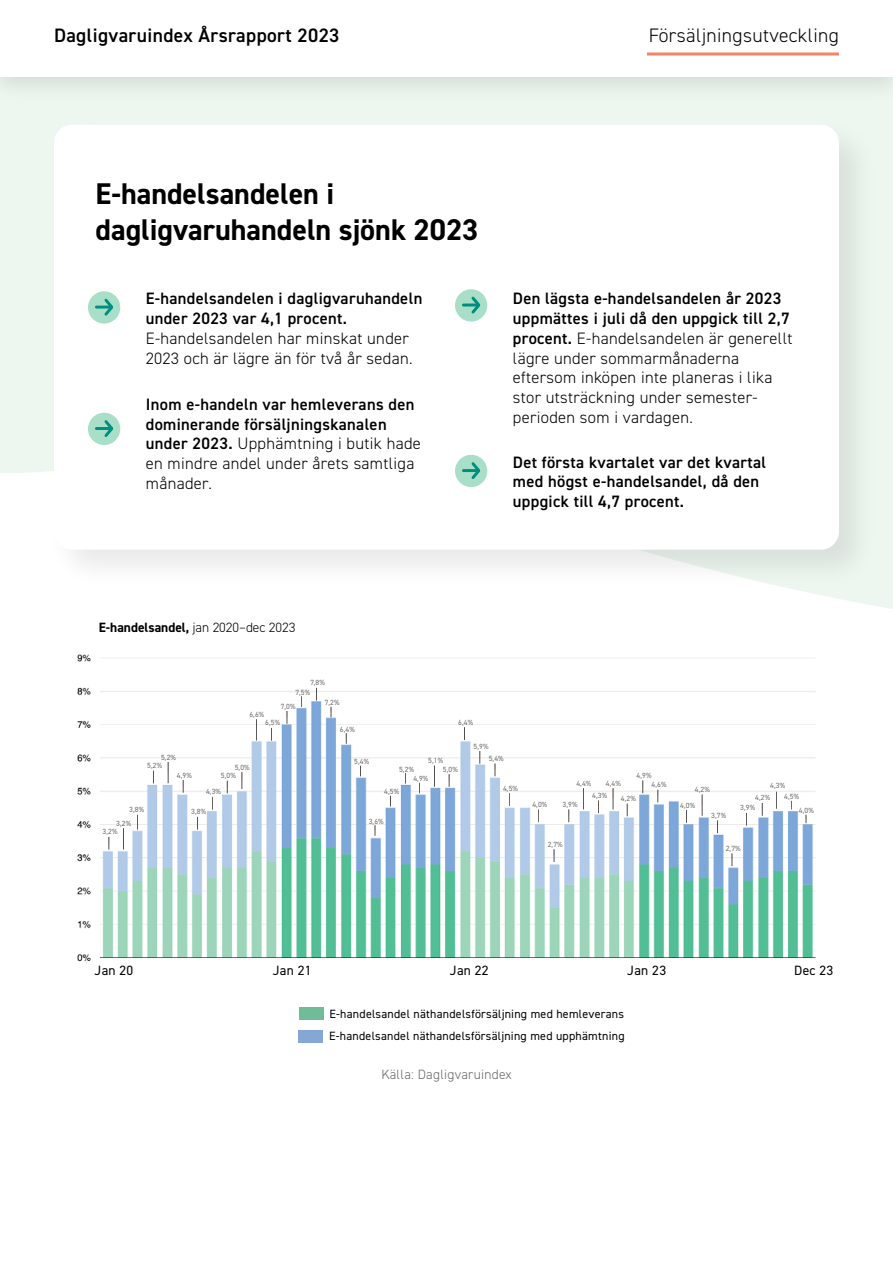
<style>
.page{position:relative;width:893px;height:1263px;background:#fff}
.page>*{position:absolute;margin:0;border:0;box-sizing:border-box;transform-origin:0 0}
.t1{font:700 30px/36px "DIN2014";color:#000}
.t2{font:600 19.5px "DIN2014";letter-spacing:.02em;color:#000}
.t3{font:300 19.5px "DIN2014";letter-spacing:.02em;color:#000}
.t4{font:600 16.5px/19.8px "DIN2014";letter-spacing:.02em;color:#000}
.t5{font:300 16.5px/19.8px "DIN2014";letter-spacing:.02em;color:#000}
.t6{font:700 13.5px "DIN2014";color:#000}
.t7{font:13.5px "DIN2014";letter-spacing:.02em;color:#000}
.t8{font:300 13.5px "DIN2014";letter-spacing:.02em;color:#666766}
.t9{font:12px/21.8px "DIN2014";letter-spacing:.02em;color:#000}
.t10{font:7.5px/9.8px "DIN2014";color:#706f6f}
.s1{font-weight:300}
.s2{font-weight:600}
</style>
<div class="page">
<svg style="left:0;top:104px;width:893px;height:505px;fill:#eef6f0"></svg>
<img style="left:77px;top:654px;width:739px;height:307px">
<div style="left:299px;top:1008px;width:25px;height:12px;background:#70bc98"></div>
<div style="left:298px;top:1030px;width:25px;height:13px;background:#86a6d5"></div>
<svg style="left:109px;top:837px;width:1px;height:13px"></svg>
<svg style="left:153px;top:771px;width:1px;height:12px"></svg>
<svg style="left:271px;top:728px;width:1px;height:13px"></svg>
<svg style="left:287px;top:711px;width:1px;height:13px"></svg>
<svg style="left:316px;top:688px;width:1px;height:13px"></svg>
<svg style="left:227px;top:781px;width:1px;height:12px"></svg>
<svg style="left:183px;top:780px;width:1px;height:13px"></svg>
<svg style="left:212px;top:797px;width:1px;height:13px"></svg>
<svg style="left:197px;top:817px;width:1px;height:13px"></svg>
<svg style="left:123px;top:828px;width:1px;height:21px"></svg>
<svg style="left:168px;top:762px;width:1px;height:21px"></svg>
<svg style="left:256px;top:719px;width:1px;height:21px"></svg>
<svg style="left:242px;top:772px;width:1px;height:17px"></svg>
<svg style="left:137px;top:815px;width:1px;height:15px"></svg>
<svg style="left:434px;top:765px;width:1px;height:22px"></svg>
<svg style="left:449px;top:774px;width:1px;height:13px"></svg>
<svg style="left:464px;top:727px;width:1px;height:13px"></svg>
<svg style="left:480px;top:751px;width:1px;height:13px"></svg>
<svg style="left:495px;top:763px;width:1px;height:13px"></svg>
<svg style="left:509px;top:793px;width:1px;height:13px"></svg>
<svg style="left:538px;top:809px;width:1px;height:13px"></svg>
<svg style="left:554px;top:849px;width:1px;height:13px"></svg>
<svg style="left:568px;top:809px;width:1px;height:13px"></svg>
<svg style="left:598px;top:800px;width:1px;height:13px"></svg>
<svg style="left:627px;top:804px;width:1px;height:12px"></svg>
<svg style="left:642px;top:780px;width:1px;height:13px"></svg>
<svg style="left:657px;top:790px;width:1px;height:12px"></svg>
<svg style="left:686px;top:810px;width:1px;height:13px"></svg>
<svg style="left:717px;top:820px;width:1px;height:13px"></svg>
<svg style="left:732px;top:853px;width:1px;height:13px"></svg>
<svg style="left:746px;top:813px;width:1px;height:13px"></svg>
<svg style="left:776px;top:792px;width:1px;height:17px"></svg>
<svg style="left:583px;top:788px;width:1px;height:21px"></svg>
<svg style="left:702px;top:794px;width:1px;height:22px"></svg>
<svg style="left:762px;top:803px;width:1px;height:13px"></svg>
<svg style="left:613px;top:788px;width:1px;height:21px"></svg>
<div style="left:47px;top:118px;width:833px;height:472px;background:#000;opacity:.09"></div>
<div style="left:54px;top:125px;width:785px;height:425px;background:#fff;border-radius:18px"></div>
<svg style="left:88px;top:291px;width:32px;height:33px"></svg>
<hr style="left:95px;top:306px;width:16px;height:3px;background:#008f7d">
<svg style="left:104px;top:298px;width:9px;height:18px"></svg>
<div style="left:88px;top:413px;width:32px;height:32px;background:#a9dfc9;border-radius:50%"></div>
<hr style="left:95px;top:427px;width:16px;height:3px;background:#008f7d">
<svg style="left:104px;top:420px;width:9px;height:17px"></svg>
<svg style="left:455px;top:289px;width:32px;height:33px"></svg>
<hr style="left:462px;top:303px;width:16px;height:3px;background:#008f7d">
<svg style="left:471px;top:296px;width:9px;height:18px"></svg>
<div style="left:455px;top:455px;width:32px;height:32px;background:#a9dfc9;border-radius:50%"></div>
<hr style="left:462px;top:469px;width:16px;height:3px;background:#008f7d">
<svg style="left:471px;top:462px;width:9px;height:17px"></svg>
<div style="left:0;top:0;width:893px;height:104px;background:#e7efe9"></div>
<div style="left:1px;top:0;width:892px;height:77px;background:#fff"></div>
<hr style="left:647px;top:53px;width:192px;height:3px;background:#f58466">
<p class="t2" style="left:54px;top:25px;width:287px">Dagligvaruindex Årsrapport 2023</p>
<p class="t3" style="left:649px;top:25px;width:192px">Försäljningsutveckling</p>
<h1 class="t1" style="left:96px;top:176px;width:384px">E-handelsandelen i dagligvaruhandeln sjönk 2023</h1>
<p class="t4" style="left:146px;top:289px;width:278px">E-handelsandelen i dagligvaruhandeln under 2023 var 4,1 procent.</p>
<p class="t5" style="left:146px;top:328px;width:268px">E-handelsandelen har minskat under<br>2023 och är lägre än för två år sedan.</p>
<p class="t4" style="left:146px;top:394px;width:277px">Inom e-handeln var hemleverans den dominerande försäljningskanalen under 2023. <span class="s1">Upphämtning i butik hade en mindre andel under årets samtliga månader.</span></p>
<p class="t5" style="left:513px;top:289px;width:281px"><span class="s2">Den lägsta e-handels andelen år 2023 uppmättes i juli då den uppgick till 2,7 procent.</span> E-handels andelen är generellt lägre under sommar månaderna eftersom inköpen inte planeras i lika stor utsträckning under semester&shy;perioden som i vardagen.</p>
<p class="t4" style="left:513px;top:452px;width:255px">Det första kvartalet var det kvartal med högst e-handelsandel, då den uppgick till 4,7 procent.</p>
<p class="t6" style="left:99px;top:621px;width:198px">E-handelsandel, <span class="s1">jan 2020–dec 2023</span></p>
<p class="t10" style="left:310px;top:678px;width:16px">7,8%</p>
<p class="t10" style="left:296px;top:688px;width:16px">7,5%</p>
<p class="t10" style="left:281px;top:701px;width:16px">7,0%</p>
<p class="t10" style="left:325px;top:698px;width:16px">7,2%</p>
<p class="t10" style="left:249px;top:710px;width:17px">6,6%</p>
<p class="t10" style="left:161px;top:753px;width:17px">5,2%</p>
<p class="t10" style="left:147px;top:761px;width:17px">5,2%</p>
<p class="t10" style="left:129px;top:805px;width:17px">3,8%</p>
<p class="t10" style="left:116px;top:819px;width:17px">3,2%</p>
<p class="t10" style="left:103px;top:827px;width:17px">3,2%</p>
<p class="t10" style="left:235px;top:763px;width:17px">5,0%</p>
<p class="t10" style="left:177px;top:770px;width:17px">4,9%</p>
<p class="t10" style="left:206px;top:768px;width:31px;line-height:16.4px;text-indent:15px">5,0%<br>4,3%</p>
<p class="t10" style="left:191px;top:807px;width:17px">3,8%</p>
<p class="t10" style="left:265px;top:718px;width:17px">6,5%</p>
<p class="t10" style="left:340px;top:724px;width:17px">6,4%</p>
<p class="t10" style="left:354px;top:757px;width:17px">5,4%</p>
<p class="t10" style="left:458px;top:717px;width:17px">6,4%</p>
<p class="t10" style="left:443px;top:756px;width:17px;line-height:9.1px;text-indent:-15px">5,1%<br>5,0%</p>
<p class="t10" style="left:413px;top:764px;width:17px;text-indent:-14px">5,2%<br>4,9%</p>
<p class="t10" style="left:384px;top:787px;width:17px">4,5%</p>
<p class="t10" style="left:473px;top:741px;width:17px">5,9%</p>
<p class="t10" style="left:489px;top:754px;width:17px">5,4%</p>
<p class="t10" style="left:503px;top:783px;width:17px">4,5%</p>
<p class="t10" style="left:369px;top:817px;width:17px">3,6%</p>
<p class="t10" style="left:636px;top:771px;width:17px">4,9%</p>
<p class="t10" style="left:576px;top:779px;width:17px">4,4%</p>
<p class="t10" style="left:770px;top:781px;width:17px">4,3%</p>
<p class="t10" style="left:695px;top:785px;width:17px">4,2%</p>
<p class="t10" style="left:755px;top:792px;width:17px">4,2%</p>
<p class="t10" style="left:799px;top:790px;width:17px;line-height:13.8px;text-indent:-15px">4,5%<br>4,0%</p>
<p class="t10" style="left:606px;top:779px;width:17px">4,4%</p>
<p class="t10" style="left:651px;top:780px;width:17px">4,6%</p>
<p class="t10" style="left:592px;top:791px;width:17px">4,3%</p>
<p class="t10" style="left:621px;top:794px;width:17px">4,2%</p>
<p class="t10" style="left:532px;top:800px;width:17px">4,0%</p>
<p class="t10" style="left:562px;top:800px;width:17px">3,9%</p>
<p class="t10" style="left:680px;top:800px;width:17px">4,0%</p>
<p class="t10" style="left:740px;top:803px;width:17px">3,9%</p>
<p class="t10" style="left:711px;top:811px;width:17px">3,7%</p>
<p class="t10" style="left:726px;top:844px;width:17px">2,7%</p>
<p class="t10" style="left:548px;top:839px;width:17px">2,7%</p>
<p class="t7" style="left:95px;top:964px;width:40px">Jan 20</p>
<p class="t7" style="left:627px;top:964px;width:40px">Jan 23</p>
<p class="t7" style="left:794px;top:964px;width:40px">Dec 23</p>
<p class="t7" style="left:273px;top:964px;width:40px">Jan 21</p>
<p class="t7" style="left:450px;top:964px;width:40px">Jan 22</p>
<p class="t9" style="left:329px;top:1004px;width:297px">E-handelsandel näthandelsförsäljning med hemleverans<br>E-handelsandel näthandelsförsäljning med upphämtning</p>
<p class="t8" style="left:381px;top:1067px;width:132px">Källa: Dagligvaruindex</p>
</div>
